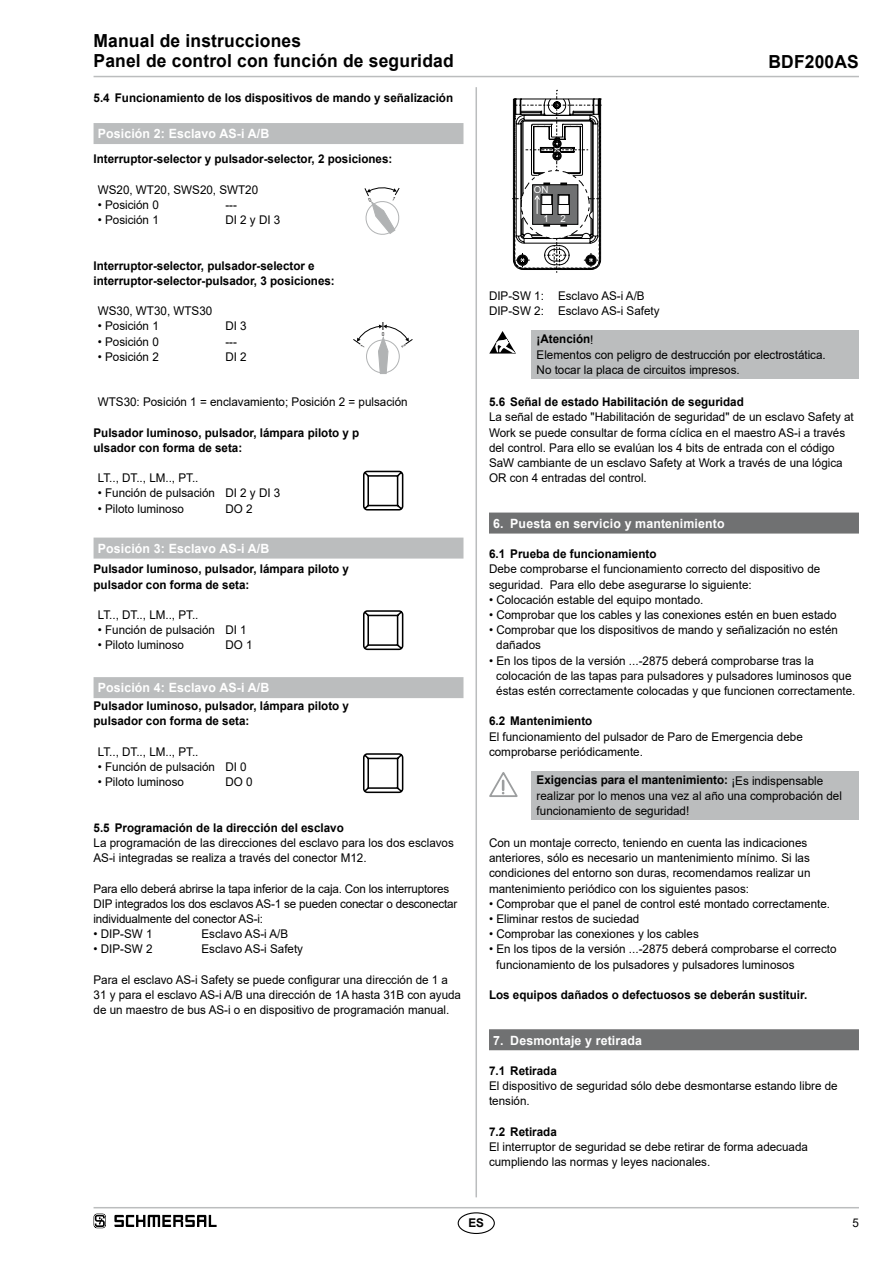
<style>
.page{position:relative;width:893px;height:1263px;background:#fff}
.page>*{position:absolute;margin:0;border:0;box-sizing:border-box;transform-origin:0 0}
.t1{font:700 18px/20.2px "Arial";letter-spacing:.01em;color:#000}
.t2{font:700 12.75px "Arial";letter-spacing:.01em;color:#fff}
.t3{font:12px/15.1px "Arial";color:#000}
.t4{font:700 12px/15.1px "Arial";color:#000}
.t5{font:9.6px "Arial";color:#fff}
.t6{font:9px "Isonorm 3098";color:#000}
.s1{font-weight:700}
</style>
<div class="page">
<hr style="left:94px;top:1207px;width:765px;height:1px;background:#bbbdbe">
<hr style="left:94px;top:76px;width:765px;height:1px;background:#bbbdbe">
<hr style="left:475px;top:87px;width:2px;height:1110px;background:#bbbdbe">
<div style="left:458px;top:1212px;width:37px;height:22px;border:1px solid #000;border-radius:50%"></div>
<svg style="left:94px;top:1213px;width:12px;height:15px"></svg>
<svg style="left:114px;top:1215px;width:103px;height:12px"></svg>
<div style="left:94px;top:123px;width:369px;height:21px;background:#bbbdbe"></div>
<div style="left:94px;top:538px;width:369px;height:21px;background:#bbbdbe"></div>
<div style="left:94px;top:677px;width:369px;height:21px;background:#bbbdbe"></div>
<svg style="left:363px;top:470px;width:41px;height:41px"></svg>
<svg style="left:363px;top:610px;width:41px;height:41px"></svg>
<svg style="left:363px;top:753px;width:41px;height:41px"></svg>
<div style="left:489px;top:512px;width:370px;height:21px;background:#707172"></div>
<div style="left:489px;top:1029px;width:370px;height:21px;background:#707172"></div>
<svg style="left:512px;top:90px;width:90px;height:183px"></svg>
<div style="left:531px;top:330px;width:328px;height:49px;background:#bbbdbe"></div>
<svg style="left:489px;top:331px;width:27px;height:23px"></svg>
<div style="left:531px;top:771px;width:328px;height:49px;background:#bbbdbe"></div>
<svg style="left:489px;top:772px;width:29px;height:25px"></svg>
<svg style="left:365px;top:188px;width:35px;height:47px"></svg>
<svg style="left:353px;top:322px;width:60px;height:52px"></svg>
<h1 class="t1" style="left:94px;top:31px;width:362px">Manual de instrucciones<br>Panel de control con función de seguridad</h1>
<p class="t4" style="left:94px;top:91px;width:361px">5.4 Funcionamiento de los dispositivos de mando y señalización</p>
<p class="t2" style="left:98px;top:125px;width:173px">Posición 2: Esclavo AS-i A/B</p>
<p class="t4" style="left:94px;top:151px;width:300px">Interruptor-selector y pulsador-selector, 2 posiciones:</p>
<p class="t3" style="left:98px;top:182px;width:162px">WS20, WT20, SWS20, SWT20</p>
<p class="t3" style="left:98px;top:197px;width:63px">• Posición 0</p>
<p class="t3" style="left:225px;top:197px;width:13px">---</p>
<p class="t3" style="left:98px;top:212px;width:63px">• Posición 1</p>
<p class="t3" style="left:225px;top:212px;width:56px">DI 2 y DI 3</p>
<p class="t4" style="left:94px;top:258px;width:243px">Interruptor-selector, pulsador-selector e interruptor-selector-pulsador, 3 posiciones:</p>
<p class="t3" style="left:98px;top:303px;width:116px">WS30, WT30, WTS30</p>
<p class="t3" style="left:98px;top:318px;width:63px">• Posición 1</p>
<p class="t3" style="left:225px;top:318px;width:23px">DI 3</p>
<p class="t6" style="left:382px;top:327px;width:4px">0</p>
<p class="t3" style="left:98px;top:334px;width:63px">• Posición 0</p>
<p class="t3" style="left:225px;top:334px;width:13px">---</p>
<p class="t3" style="left:98px;top:349px;width:63px">• Posición 2</p>
<p class="t3" style="left:225px;top:349px;width:23px">DI 2</p>
<p class="t3" style="left:98px;top:394px;width:311px">WTS30: Posición 1 = enclavamiento; Posición 2 = pulsación</p>
<p class="t4" style="left:94px;top:425px;width:267px">Pulsador luminoso, pulsador, lámpara piloto y p ulsador con forma de seta:</p>
<p class="t3" style="left:98px;top:470px;width:98px">LT.. , DT.. , LM.. , PT..</p>
<p class="t3" style="left:98px;top:486px;width:184px">• Función de pulsación DI 2 y DI 3</p>
<p class="t3" style="left:98px;top:501px;width:88px">• Piloto luminoso</p>
<p class="t3" style="left:225px;top:501px;width:29px">DO 2</p>
<p class="t2" style="left:98px;top:539px;width:173px">Posición 3: Esclavo AS-i A/B</p>
<p class="t4" style="left:94px;top:562px;width:257px">Pulsador luminoso, pulsador, lámpara piloto y pulsador con forma de seta:</p>
<p class="t3" style="left:98px;top:607px;width:98px">LT.. , DT.. , LM.. , PT..</p>
<p class="t3" style="left:98px;top:622px;width:150px">• Función de pulsación DI 1</p>
<p class="t3" style="left:98px;top:638px;width:88px">• Piloto luminoso</p>
<p class="t3" style="left:225px;top:638px;width:29px">DO 1</p>
<p class="t2" style="left:98px;top:679px;width:173px">Posición 4: Esclavo AS-i A/B</p>
<p class="t4" style="left:94px;top:698px;width:257px">Pulsador luminoso, pulsador, lámpara piloto y pulsador con forma de seta:</p>
<p class="t3" style="left:98px;top:744px;width:98px">LT.. , DT.. , LM.. , PT..</p>
<p class="t3" style="left:98px;top:759px;width:150px">• Función de pulsación DI 0</p>
<p class="t3" style="left:98px;top:774px;width:88px">• Piloto luminoso</p>
<p class="t3" style="left:225px;top:774px;width:29px">DO 0</p>
<p class="t4" style="left:94px;top:820px;width:252px">5.5 Programación de la dirección del esclavo</p>
<p class="t3" style="left:94px;top:835px;width:362px">La programación de las direcciones del esclavo para los dos esclavos<br>AS-i integradas se realiza a través del conector M12.</p>
<p class="t3" style="left:94px;top:881px;width:365px">Para ello deberá abrirse la tapa inferior de la caja. Con los interruptores<br>DIP integrados los dos esclavos AS-1 se pueden conectar o desconectar individualmente del conector AS-i:</p>
<p class="t3" style="left:94px;top:926px;width:61px">• DIP-SW 1</p>
<p class="t3" style="left:202px;top:926px;width:88px">Esclavo AS-i A/B</p>
<p class="t3" style="left:94px;top:941px;width:61px">• DIP-SW 2</p>
<p class="t3" style="left:202px;top:941px;width:103px">Esclavo AS-i Safety</p>
<p class="t3" style="left:94px;top:972px;width:369px">Para el esclavo AS-i Safety se puede configurar una dirección de 1 a<br>31 y para el esclavo AS-i A/B una dirección de 1A hasta 31B con ayuda de un maestro de bus AS-i o en dispositivo de programación manual.</p>
<p class="t5" style="left:534px;top:184px;width:16px">ON</p>
<p class="t5" style="left:543px;top:213px;width:24px">1 2</p>
<h1 class="t1" style="left:768px;top:52px;width:92px">BDF200AS</h1>
<p class="t3" style="left:489px;top:288px;width:172px">DIP-SW 1: Esclavo AS-i A/B<br>DIP-SW 2: Esclavo AS-i Safety</p>
<p class="t3" style="left:537px;top:331px;width:289px"><span class="s1">¡Atención</span>!<br>Elementos con peligro de destrucción por electrostática.<br>No tocar la placa de circuitos impresos.</p>
<p class="t4" style="left:489px;top:395px;width:256px">5.6 Señal de estado Habilitación de seguridad</p>
<p class="t3" style="left:489px;top:410px;width:366px">La señal de estado "Habilitación de seguridad" de un esclavo Safety at Work se puede consultar de forma cíclica en el maestro AS-i a través del control. Para ello se evalúan los 4 bits de entrada con el código SaW cambiante de un esclavo Safety at Work a través de una lógica OR con 4 entradas del control.</p>
<p class="t2" style="left:493px;top:514px;width:233px">6. Puesta en servicio y mantenimiento</p>
<p class="t4" style="left:489px;top:547px;width:169px">6.1 Prueba de funcionamiento</p>
<p class="t3" style="left:489px;top:562px;width:333px">Debe comprobarse el funcionamiento correcto del dispositivo de seguridad. Para ello debe asegurarse lo siguiente:</p>
<p class="t3" style="left:489px;top:592px;width:214px">• Colocación estable del equipo montado.</p>
<p class="t3" style="left:489px;top:607px;width:349px">• Comprobar que los cables y las conexiones estén en buen estado</p>
<p class="t3" style="left:496px;top:622px;width:343px;text-indent:-7px">• Comprobar que los dispositivos de mando y señalización no estén dañados</p>
<p class="t3" style="left:496px;top:653px;width:358px;text-indent:-7px">• En los tipos de la versión ...-2875 deberá comprobarse tras la colocación de las tapas para pulsadores y pulsadores luminosos que éstas estén correctamente colocadas y que funcionen correctamente.</p>
<p class="t4" style="left:489px;top:714px;width:105px">6.2 Mantenimiento</p>
<p class="t3" style="left:489px;top:729px;width:315px">El funcionamiento del pulsador de Paro de Emergencia debe comprobarse periódicamente.</p>
<p class="t3" style="left:537px;top:772px;width:307px"><span class="s1">Exigencias para el mantenimiento:</span> ¡Es indispensable realizar por lo menos una vez al año una comprobación del funcionamiento de seguridad!</p>
<p class="t3" style="left:489px;top:835px;width:323px">Con un montaje correcto, teniendo en cuenta las indicaciones anteriores, sólo es necesario un mantenimiento mínimo. Si las condiciones del entorno son duras, recomendamos realizar un mantenimiento periódico con los siguientes pasos:</p>
<p class="t3" style="left:489px;top:896px;width:341px">• Comprobar que el panel de control esté montado correctamente.</p>
<p class="t3" style="left:489px;top:911px;width:152px">• Eliminar restos de suciedad</p>
<p class="t3" style="left:489px;top:926px;width:211px">• Comprobar las conexiones y los cables</p>
<p class="t3" style="left:496px;top:941px;width:342px;text-indent:-7px">• En los tipos de la versión ...-2875 deberá comprobarse el correcto funcionamiento de los pulsadores y pulsadores luminosos</p>
<p class="t4" style="left:489px;top:987px;width:320px">Los equipos dañados o defectuosos se deberán sustituir.</p>
<p class="t2" style="left:493px;top:1031px;width:150px">7. Desmontaje y retirada</p>
<p class="t4" style="left:489px;top:1063px;width:69px">7.1 Retirada</p>
<p class="t3" style="left:489px;top:1078px;width:350px">El dispositivo de seguridad sólo debe desmontarse estando libre de tensión.</p>
<p class="t4" style="left:489px;top:1124px;width:69px">7.2 Retirada</p>
<p class="t3" style="left:489px;top:1139px;width:320px">El interruptor de seguridad se debe retirar de forma adecuada cumpliendo las normas y leyes nacionales.</p>
<p class="t4" style="left:468px;top:1215px;width:17px">ES</p>
<p class="t3" style="left:852px;top:1215px;width:8px">5</p>
</div>
